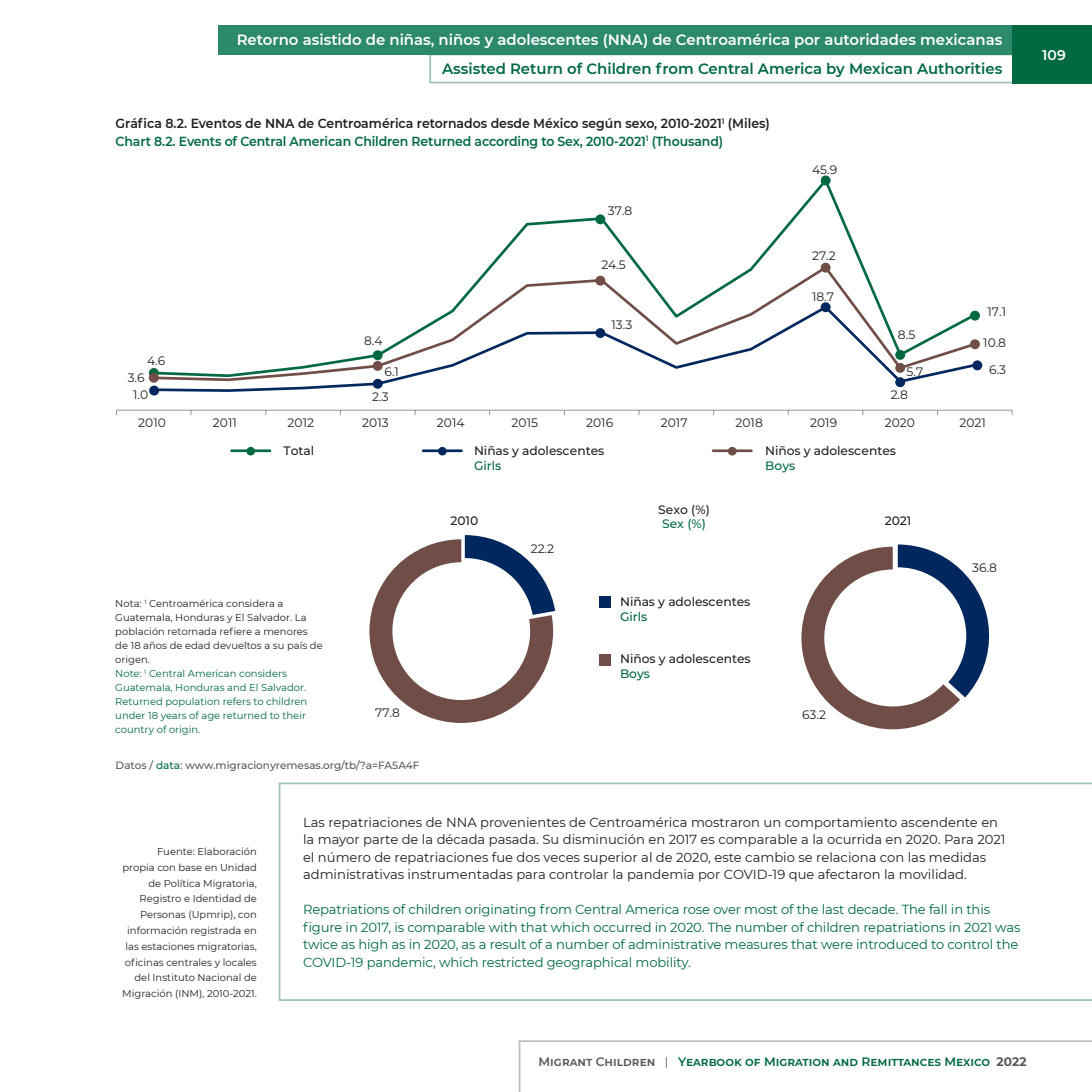
<style>
.page{position:relative;width:1092px;height:1092px;background:#fff}
.page>*{position:absolute;margin:0;border:0;box-sizing:border-box;transform-origin:0 0}
.t1{font:600 14.88px "Montserrat";color:#fff}
.t2{font:600 14.88px "Montserrat";color:#006941}
.t3{font:600 14px "Montserrat";color:#fff}
.t4{font:13.12px/17.5px "Montserrat";color:#231f20}
.t5{font:13.12px/17.5px "Montserrat";letter-spacing:-.01em;color:#006941}
.t6{font:600 13.12px/17.5px "Montserrat";letter-spacing:-.01em;color:#231f20;scale:.95 1}
.t7{font:12.25px "Montserrat";letter-spacing:-.005em;color:#231f20}
.t8{font:500 12.25px "Montserrat";letter-spacing:-.005em;color:#231f20}
.t9{font:600 12.25px "Montserrat";color:#006941}
.t10{font:500 12.25px "Montserrat";color:#006941}
.t11{font:500 10.5px "Montserrat";color:#57585a}
.t12{font:9.97px/14px "Montserrat";color:#006941}
.t13{font:9.97px/15.8px "Montserrat";color:#231f20;text-align:right}
.s1{color:#006941}
.s2{color:#231f20}
.s3{color:#57585a}
.s4{font-weight:400;color:#57585a}
.s5{font-weight:700;color:#57585a}
</style>
<div class="page">
<svg style="left:518px;top:1040px;width:573px;height:51px"></svg>
<svg style="left:429px;top:55px;width:583px;height:28px"></svg>
<div style="left:218px;top:25px;width:873px;height:30px;background:#2c896b"></div>
<div style="left:1012px;top:25px;width:79px;height:58px;background:#006941"></div>
<svg style="left:278px;top:782px;width:813px;height:218px"></svg>
<hr style="left:116px;top:409px;width:896px;height:1px;background:#939598">
<svg style="left:491px;top:175px;width:372px;height:89px"></svg>
<div style="left:595px;top:214px;width:10px;height:10px;background:#006941;border-radius:50%"></div>
<div style="left:820px;top:175px;width:10px;height:10px;background:#006941;border-radius:50%"></div>
<div style="left:969px;top:310px;width:10px;height:10px;background:#006941;border-radius:50%"></div>
<svg style="left:151px;top:382px;width:755px;height:10px"></svg>
<div style="left:373px;top:379px;width:9px;height:10px;background:#00285f;border-radius:50%"></div>
<div style="left:149px;top:385px;width:10px;height:10px;background:#00285f;border-radius:50%"></div>
<svg style="left:151px;top:264px;width:827px;height:118px"></svg>
<div style="left:149px;top:373px;width:10px;height:9px;background:#704e47;border-radius:50%"></div>
<div style="left:373px;top:361px;width:9px;height:10px;background:#704e47;border-radius:50%"></div>
<div style="left:595px;top:276px;width:10px;height:9px;background:#704e47;border-radius:50%"></div>
<div style="left:820px;top:263px;width:10px;height:9px;background:#704e47;border-radius:50%"></div>
<div style="left:895px;top:363px;width:10px;height:10px;background:#704e47;border-radius:50%"></div>
<div style="left:969px;top:339px;width:10px;height:10px;background:#704e47;border-radius:50%"></div>
<hr style="left:231px;top:449px;width:39px;height:3px;background:#006941">
<hr style="left:423px;top:449px;width:38px;height:3px;background:#00285f">
<hr style="left:713px;top:449px;width:38px;height:3px;background:#704e47">
<svg style="left:801px;top:544px;width:189px;height:185px"></svg>
<svg style="left:369px;top:535px;width:186px;height:188px"></svg>
<div style="left:599px;top:596px;width:12px;height:11px;background:#00285f"></div>
<div style="left:599px;top:653px;width:12px;height:12px;background:#704e47"></div>
<div style="left:820px;top:302px;width:10px;height:10px;background:#00285f;border-radius:50%"></div>
<div style="left:895px;top:377px;width:10px;height:10px;background:#00285f;border-radius:50%"></div>
<div style="left:972px;top:360px;width:10px;height:10px;background:#00285f;border-radius:50%"></div>
<div style="left:246px;top:447px;width:9px;height:8px;background:#006941;border-radius:50%"></div>
<div style="left:438px;top:447px;width:8px;height:8px;background:#00285f;border-radius:50%"></div>
<div style="left:727px;top:447px;width:9px;height:8px;background:#704e47;border-radius:50%"></div>
<p class="t1" style="left:237px;top:29px;width:767px">Retorno asistido de niñas, niños y adolescentes (NNA) de Centroamérica por autoridades mexicanas</p>
<p class="t2" style="left:442px;top:58px;width:561px">Assisted Return of Children from Central America by Mexican Authorities</p>
<p class="t6" style="left:115px;top:114px;width:690px">Gráfica 8.2. Eventos de NNA de Centroamérica retornados desde México según sexo, 2010-2021<sup>1</sup> (Miles)<br><span class="s1">Chart 8.2. Events of Central American Children Returned according to Sex, 2010-2021</span><sup>1</sup> <span class="s1">(Thousand)</span></p>
<p class="t7" style="left:608px;top:202px;width:26px">37.8</p>
<p class="t7" style="left:601px;top:256px;width:26px">24.5</p>
<p class="t7" style="left:147px;top:352px;width:20px">4.6</p>
<p class="t7" style="left:128px;top:369px;width:18px">3.6</p>
<p class="t7" style="left:364px;top:332px;width:20px">8.4</p>
<p class="t7" style="left:384px;top:363px;width:16px">6.1</p>
<p class="t7" style="left:133px;top:386px;width:17px">1.0</p>
<p class="t7" style="left:372px;top:388px;width:18px">2.3</p>
<p class="t7" style="left:611px;top:316px;width:22px">13.3</p>
<p class="t7" style="left:812px;top:161px;width:26px">45.9</p>
<p class="t7" style="left:812px;top:247px;width:25px">27.2</p>
<p class="t7" style="left:812px;top:288px;width:23px">18.7</p>
<p class="t7" style="left:897px;top:326px;width:19px">8.5</p>
<p class="t7" style="left:906px;top:363px;width:18px">5.7</p>
<p class="t7" style="left:890px;top:386px;width:19px">2.8</p>
<p class="t7" style="left:987px;top:303px;width:20px">17.1</p>
<p class="t7" style="left:983px;top:334px;width:24px">10.8</p>
<p class="t7" style="left:989px;top:361px;width:18px">6.3</p>
<p class="t7" style="left:138px;top:414px;width:29px">2010</p>
<p class="t7" style="left:213px;top:414px;width:25px">2011</p>
<p class="t7" style="left:287px;top:414px;width:28px">2012</p>
<p class="t7" style="left:362px;top:414px;width:28px">2013</p>
<p class="t7" style="left:437px;top:414px;width:29px">2014</p>
<p class="t7" style="left:511px;top:414px;width:28px">2015</p>
<p class="t7" style="left:586px;top:414px;width:28px">2016</p>
<p class="t7" style="left:660px;top:414px;width:28px">2017</p>
<p class="t7" style="left:735px;top:414px;width:29px">2018</p>
<p class="t7" style="left:810px;top:414px;width:28px">2019</p>
<p class="t7" style="left:884px;top:414px;width:32px">2020</p>
<p class="t7" style="left:959px;top:414px;width:28px">2021</p>
<p class="t8" style="left:283px;top:442px;width:32px">Total</p>
<p class="t8" style="left:474px;top:442px;width:132px">Niñas y adolescentes</p>
<p class="t10" style="left:474px;top:457px;width:29px">Girls</p>
<p class="t8" style="left:765px;top:442px;width:132px">Niños y adolescentes</p>
<p class="t10" style="left:765px;top:457px;width:31px">Boys</p>
<p class="t8" style="left:658px;top:500px;width:53px">Sexo (%)</p>
<p class="t10" style="left:662px;top:515px;width:45px">Sex (%)</p>
<p class="t8" style="left:450px;top:511px;width:29px">2010</p>
<p class="t8" style="left:884px;top:511px;width:28px">2021</p>
<p class="t12" style="left:115px;top:596px;width:209px"><span class="s2">Nota:</span> <sup>1</sup> <span class="s2">Centroamérica considera a<br>Guatemala, Honduras y El Salvador. La población retornada refiere a menores de 18 años de edad devueltos a su país de origen.<br></span>Note: <sup>1</sup> Central American considers<br>Guatemala, Honduras and El Salvador.<br>Returned population refers to children under 18 years of age returned to their country of origin.</p>
<p class="t7" style="left:375px;top:704px;width:26px">77.8</p>
<p class="t11" style="left:116px;top:757px;width:305px">Datos / <span class="s1">data</span>: www.migracionyremesas.org/tb/?a=FA5A4F</p>
<p class="t7" style="left:531px;top:540px;width:25px">22.2</p>
<p class="t8" style="left:620px;top:593px;width:132px">Niñas y adolescentes</p>
<p class="t10" style="left:620px;top:607px;width:29px">Girls</p>
<p class="t8" style="left:620px;top:650px;width:132px">Niños y adolescentes</p>
<p class="t10" style="left:620px;top:665px;width:31px">Boys</p>
<p class="t7" style="left:802px;top:705px;width:25px">63.2</p>
<p class="t7" style="left:972px;top:559px;width:26px">36.8</p>
<p class="t13" style="left:122px;top:843px;width:136px">Fuente: Elaboración<br>propia con base en Unidad de Política Migratoria,<br>Registro e Identidad de<br>Personas (Upmrip), con información registrada en las estaciones migratorias, oficinas centrales y locales del Instituto Nacional de<br>Migración (INM), 2010-2021.</p>
<p class="t4" style="left:303px;top:812px;width:704px">Las repatriaciones de NNA provenientes de Centroamérica mostraron un comportamiento ascendente en la mayor parte de la década pasada. Su disminución en 2017 es comparable a la ocurrida en 2020. Para 2021 el número de repatriaciones fue dos veces superior al de 2020, este cambio se relaciona con las medidas administrativas instrumentadas para controlar la pandemia por COVID-19 que afectaron la movilidad.</p>
<p class="t5" style="left:303px;top:900px;width:719px">Repatriations of children originating from Central America rose over most of the last decade. The fall in this figure in 2017, is comparable with that which occurred in 2020. The number of children repatriations in 2021 was twice as high as in 2020, as a result of a number of administrative measures that were introduced to control the COVID-19 pandemic, which restricted geographical mobility.</p>
<p class="t3" style="left:1042px;top:45px;width:25px">109</p>
<p class="t9" style="left:538px;top:1052px;width:489px"><span class="s3">Migrant Children</span> <span class="s4">|</span> Yearbook of Migration and Remittances Mexico <span class="s5">2022</span></p>
</div>
